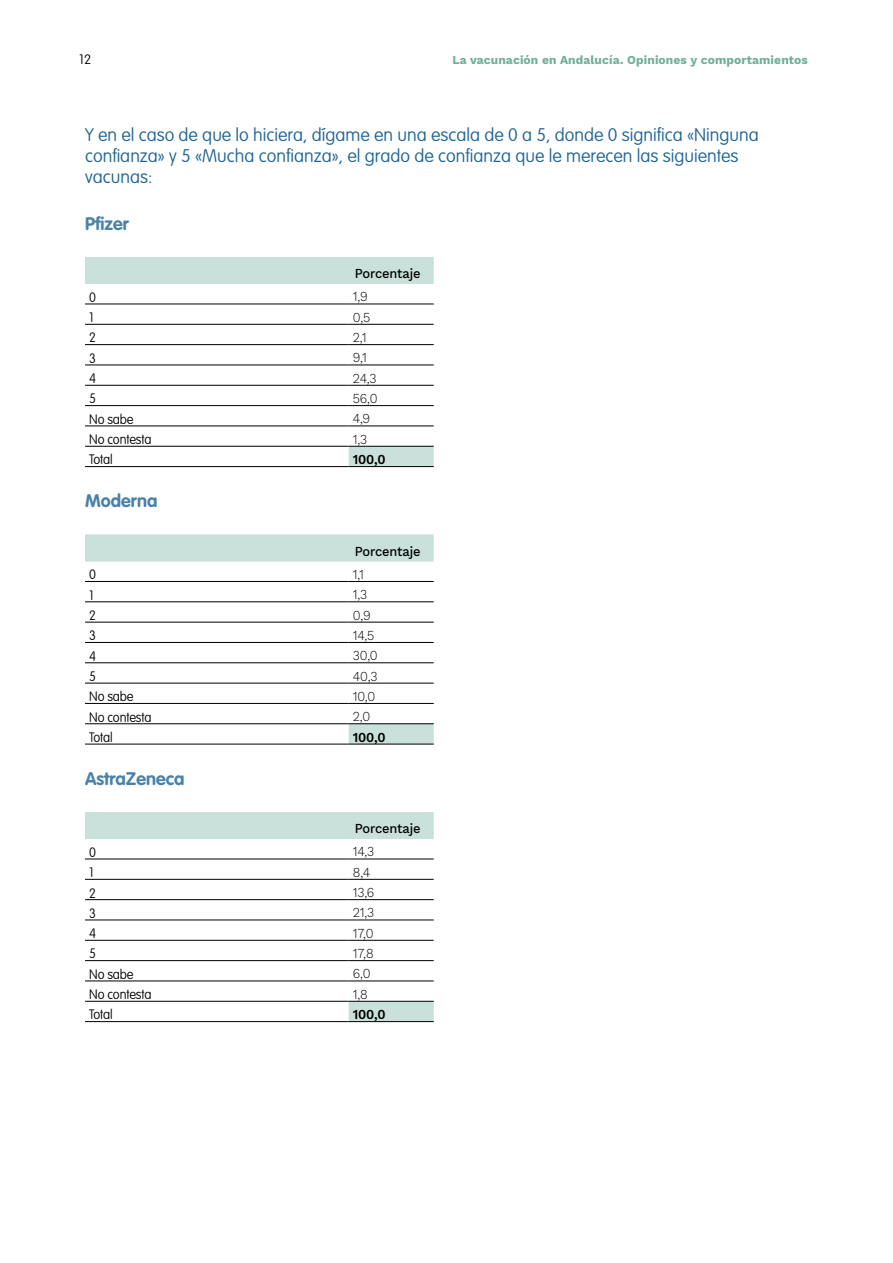
<style>
.page{position:relative;width:893px;height:1263px;background:#fff}
.page>*{position:absolute;margin:0;border:0;box-sizing:border-box;transform-origin:0 0}
.t1{font:100 18px/21px "VAG Rounded Std";color:#1d6295}
.t2{font:700 18px "VAG Rounded Std";color:#4a81aa}
.t3{font:300 13.5px "Work Sans";letter-spacing:-.01em;color:#000;scale:.95 1}
.t4{font:100 13.5px "VAG Rounded Std";letter-spacing:-.01em;color:#000;scale:.95 1}
.t5{font:500 13.5px "Work Sans";letter-spacing:-.01em;color:#000;scale:.95 1}
.t6{font:600 13.5px "Work Sans";letter-spacing:-.01em;color:#000;scale:.95 1}
.t7{font:100 13.5px "VAG Rounded Std";letter-spacing:-.01em;color:#000}
.t8{font:700 12px "Work Sans";letter-spacing:.01em;color:#6eaf9b}
</style>
<div class="page">
<svg style="left:85px;top:257px;width:349px;height:209px"></svg>
<hr style="left:85px;top:304px;width:264px;height:1px;background:#000">
<hr style="left:349px;top:304px;width:85px;height:1px;background:#000">
<hr style="left:85px;top:324px;width:264px;height:1px;background:#000">
<hr style="left:349px;top:324px;width:85px;height:1px;background:#000">
<hr style="left:85px;top:344px;width:264px;height:1px;background:#000">
<hr style="left:349px;top:344px;width:85px;height:1px;background:#000">
<hr style="left:85px;top:365px;width:264px;height:1px;background:#000">
<hr style="left:349px;top:365px;width:85px;height:1px;background:#000">
<hr style="left:85px;top:385px;width:264px;height:1px;background:#000">
<hr style="left:349px;top:385px;width:85px;height:1px;background:#000">
<hr style="left:85px;top:405px;width:264px;height:1px;background:#000">
<hr style="left:349px;top:405px;width:85px;height:1px;background:#000">
<hr style="left:85px;top:426px;width:264px;height:1px;background:#000">
<hr style="left:349px;top:426px;width:85px;height:1px;background:#000">
<hr style="left:85px;top:446px;width:264px;height:1px;background:#000">
<hr style="left:349px;top:446px;width:85px;height:1px;background:#000">
<hr style="left:85px;top:466px;width:264px;height:1px;background:#000">
<hr style="left:349px;top:466px;width:85px;height:1px;background:#000">
<svg style="left:85px;top:534px;width:349px;height:210px"></svg>
<hr style="left:85px;top:581px;width:264px;height:1px;background:#000">
<hr style="left:349px;top:581px;width:85px;height:1px;background:#000">
<hr style="left:85px;top:601px;width:264px;height:1px;background:#000">
<hr style="left:349px;top:601px;width:85px;height:1px;background:#000">
<hr style="left:85px;top:622px;width:264px;height:1px;background:#000">
<hr style="left:349px;top:622px;width:85px;height:1px;background:#000">
<hr style="left:85px;top:642px;width:264px;height:1px;background:#000">
<hr style="left:349px;top:642px;width:85px;height:1px;background:#000">
<hr style="left:85px;top:662px;width:264px;height:1px;background:#000">
<hr style="left:349px;top:662px;width:85px;height:1px;background:#000">
<hr style="left:85px;top:683px;width:264px;height:1px;background:#000">
<hr style="left:349px;top:683px;width:85px;height:1px;background:#000">
<hr style="left:85px;top:703px;width:264px;height:1px;background:#000">
<hr style="left:349px;top:703px;width:85px;height:1px;background:#000">
<hr style="left:85px;top:723px;width:264px;height:1px;background:#000">
<hr style="left:349px;top:723px;width:85px;height:1px;background:#000">
<hr style="left:85px;top:744px;width:264px;height:1px;background:#000">
<hr style="left:349px;top:744px;width:85px;height:1px;background:#000">
<svg style="left:85px;top:812px;width:349px;height:209px"></svg>
<hr style="left:85px;top:859px;width:264px;height:1px;background:#000">
<hr style="left:349px;top:859px;width:85px;height:1px;background:#000">
<hr style="left:85px;top:879px;width:264px;height:1px;background:#000">
<hr style="left:349px;top:879px;width:85px;height:1px;background:#000">
<hr style="left:85px;top:899px;width:264px;height:1px;background:#000">
<hr style="left:349px;top:899px;width:85px;height:1px;background:#000">
<hr style="left:85px;top:919px;width:264px;height:1px;background:#000">
<hr style="left:349px;top:919px;width:85px;height:1px;background:#000">
<hr style="left:85px;top:940px;width:264px;height:1px;background:#000">
<hr style="left:349px;top:940px;width:85px;height:1px;background:#000">
<hr style="left:85px;top:960px;width:264px;height:1px;background:#000">
<hr style="left:349px;top:960px;width:85px;height:1px;background:#000">
<hr style="left:85px;top:980px;width:264px;height:1px;background:#000">
<hr style="left:349px;top:980px;width:85px;height:1px;background:#000">
<hr style="left:85px;top:1001px;width:264px;height:1px;background:#000">
<hr style="left:349px;top:1001px;width:85px;height:1px;background:#000">
<hr style="left:85px;top:1021px;width:264px;height:1px;background:#000">
<hr style="left:349px;top:1021px;width:85px;height:1px;background:#000">
<p class="t7" style="left:79px;top:51px;width:13px">12</p>
<p class="t8" style="left:452px;top:53px;width:357px">La vacunación en Andalucía. Opiniones y comportamientos</p>
<p class="t1" style="left:85px;top:125px;width:675px">Y en el caso de que lo hiciera, dígame en una escala de 0 a 5, donde 0 significa «Ninguna confianza» y 5 «Mucha confianza», el grado de confianza que le merecen las siguientes vacunas:</p>
<p class="t2" style="left:85px;top:213px;width:45px">Pfizer</p>
<p class="t5" style="left:355px;top:265px;width:71px">Porcentaje</p>
<p class="t4" style="left:89px;top:289px;width:9px">0</p>
<p class="t3" style="left:353px;top:289px;width:17px">1,9</p>
<p class="t4" style="left:89px;top:310px;width:6px">1</p>
<p class="t3" style="left:353px;top:309px;width:20px">0,5</p>
<p class="t4" style="left:89px;top:330px;width:9px">2</p>
<p class="t3" style="left:353px;top:330px;width:16px">2,1</p>
<p class="t4" style="left:89px;top:350px;width:9px">3</p>
<p class="t3" style="left:353px;top:350px;width:16px">9,1</p>
<p class="t4" style="left:89px;top:371px;width:9px">4</p>
<p class="t3" style="left:353px;top:370px;width:26px">24,3</p>
<p class="t4" style="left:89px;top:391px;width:9px">5</p>
<p class="t3" style="left:353px;top:390px;width:27px">56,0</p>
<p class="t4" style="left:89px;top:411px;width:48px">No sabe</p>
<p class="t3" style="left:353px;top:411px;width:20px">4,9</p>
<p class="t4" style="left:89px;top:432px;width:67px">No contesta</p>
<p class="t3" style="left:353px;top:431px;width:17px">1,3</p>
<p class="t4" style="left:89px;top:452px;width:26px">Total</p>
<p class="t6" style="left:353px;top:451px;width:36px">100,0</p>
<p class="t2" style="left:85px;top:490px;width:74px">Moderna</p>
<p class="t5" style="left:355px;top:543px;width:71px">Porcentaje</p>
<p class="t4" style="left:89px;top:567px;width:9px">0</p>
<p class="t3" style="left:353px;top:566px;width:13px">1,1</p>
<p class="t4" style="left:89px;top:587px;width:6px">1</p>
<p class="t3" style="left:353px;top:587px;width:17px">1,3</p>
<p class="t4" style="left:89px;top:607px;width:9px">2</p>
<p class="t3" style="left:353px;top:607px;width:20px">0,9</p>
<p class="t4" style="left:89px;top:628px;width:9px">3</p>
<p class="t3" style="left:353px;top:627px;width:24px">14,5</p>
<p class="t4" style="left:89px;top:648px;width:9px">4</p>
<p class="t3" style="left:353px;top:648px;width:27px">30,0</p>
<p class="t4" style="left:89px;top:668px;width:9px">5</p>
<p class="t3" style="left:353px;top:668px;width:27px">40,3</p>
<p class="t4" style="left:89px;top:689px;width:48px">No sabe</p>
<p class="t3" style="left:353px;top:688px;width:25px">10,0</p>
<p class="t4" style="left:89px;top:709px;width:67px">No contesta</p>
<p class="t3" style="left:353px;top:709px;width:20px">2,0</p>
<p class="t4" style="left:89px;top:729px;width:26px">Total</p>
<p class="t6" style="left:353px;top:729px;width:36px">100,0</p>
<p class="t2" style="left:85px;top:768px;width:101px">AstraZeneca</p>
<p class="t5" style="left:355px;top:820px;width:71px">Porcentaje</p>
<p class="t4" style="left:89px;top:844px;width:9px">0</p>
<p class="t3" style="left:353px;top:844px;width:24px">14,3</p>
<p class="t4" style="left:89px;top:865px;width:6px">1</p>
<p class="t3" style="left:353px;top:864px;width:20px">8,4</p>
<p class="t4" style="left:89px;top:885px;width:9px">2</p>
<p class="t3" style="left:353px;top:884px;width:24px">13,6</p>
<p class="t4" style="left:89px;top:905px;width:9px">3</p>
<p class="t3" style="left:353px;top:905px;width:24px">21,3</p>
<p class="t4" style="left:89px;top:926px;width:9px">4</p>
<p class="t3" style="left:353px;top:925px;width:23px">17,0</p>
<p class="t4" style="left:89px;top:946px;width:9px">5</p>
<p class="t3" style="left:353px;top:945px;width:23px">17,8</p>
<p class="t4" style="left:89px;top:966px;width:48px">No sabe</p>
<p class="t3" style="left:353px;top:966px;width:20px">6,0</p>
<p class="t4" style="left:89px;top:987px;width:67px">No contesta</p>
<p class="t3" style="left:353px;top:986px;width:17px">1,8</p>
<p class="t4" style="left:89px;top:1007px;width:26px">Total</p>
<p class="t6" style="left:353px;top:1006px;width:36px">100,0</p>
</div>
